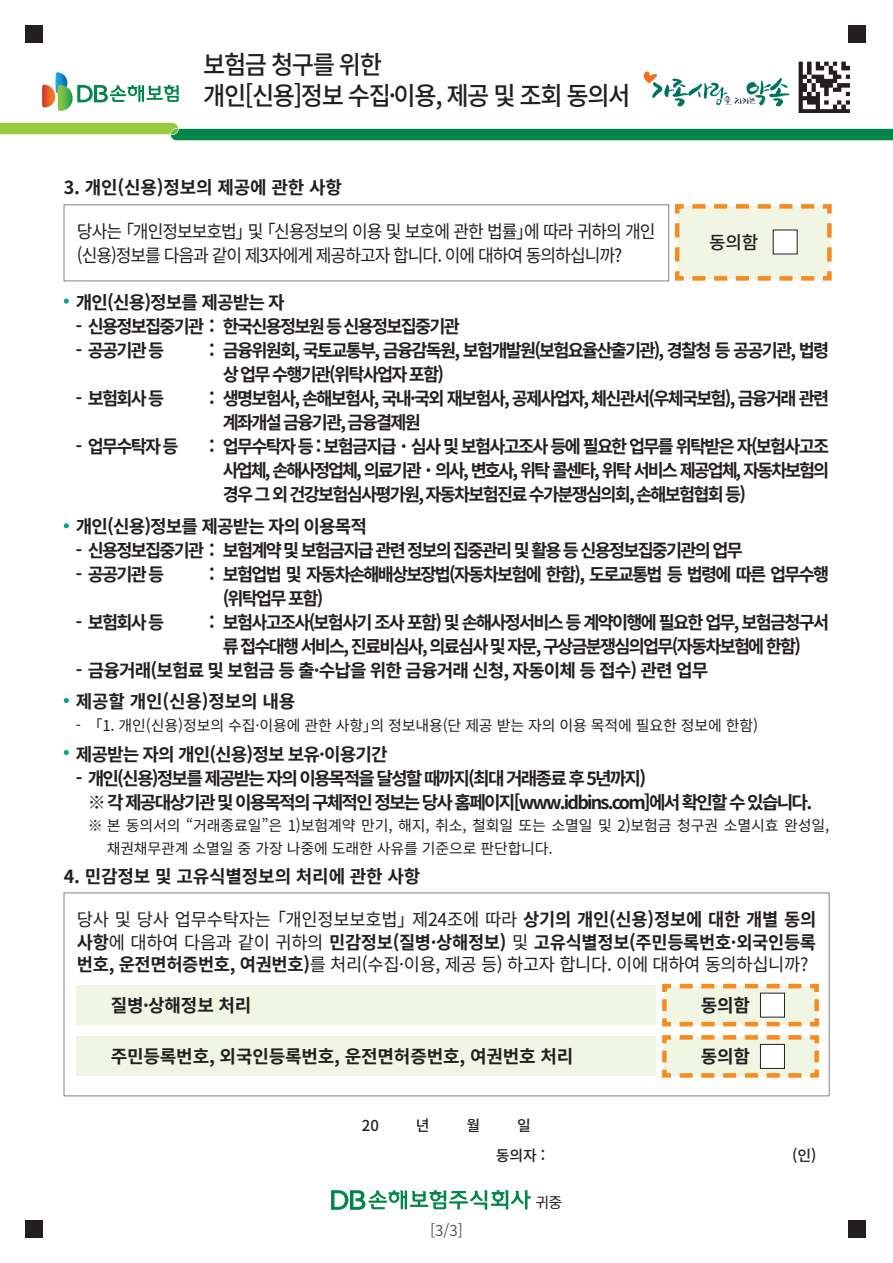
<style>
.page{position:relative;width:893px;height:1263px;background:#fff}
.page>*{position:absolute;margin:0;border:0;box-sizing:border-box;transform-origin:0 0}
.t1{font:500 25.5px "Noto Sans CJ Kkr";letter-spacing:-.06em;color:#231f20;scale:.95 1}
.본문_내용{font:700 18px/24px "Noto Sans CJ Kkr";letter-spacing:-.1em;color:#231f20}
.본문R_10pt{font:18px/22.5px "Noto Sans CJ Kkr";letter-spacing:-.06em;color:#231f20;text-align:justify}
.본문R_10pt-2{font:18px/24px "Noto Sans CJ Kkr";letter-spacing:-.06em;color:#231f20;scale:.95 1}
.본문_내용-2{font:700 18px "Noto Sans CJ Kkr";letter-spacing:-.05em;color:#231f20}
.본문R_10pt-3{font:700 18px "Noto Sans CJ Kkr";letter-spacing:-.01em;color:#231f20}
.본문_제목{font:700 18px "Noto Sans CJ Kkr";letter-spacing:-.01em;color:#231f20}
.본문{font:700 18px "Noto Sans CJ Kkr";letter-spacing:-.05em;color:#231f20}
.본문-2{font:700 18px "Noto Sans CJ Kkr";letter-spacing:-.01em;color:#231f20}
.본문R_10pt-4{font:500 18px "Noto Sans CJ Kkr";color:#231f20}
.본문_내용-3{font:15px/22.5px "Noto Sans CJ Kkr";letter-spacing:-.01em;color:#231f20}
.본문R_10pt-5{font:500 15px "Noto Sans CJ Kkr";color:#231f20}
.t2{font:15px "Noto Sans CJ Kkr";color:#57585a}
.s1{font-weight:700}
</style>
<div class="page">
<svg style="left:42px;top:72px;width:137px;height:39px"></svg>
<svg style="left:0;top:122px;width:893px;height:19px"></svg>
<div style="left:26px;top:26px;width:17px;height:17px;background:#231f20"></div>
<div style="left:26px;top:1220px;width:17px;height:17px;background:#231f20"></div>
<div style="left:849px;top:26px;width:17px;height:17px;background:#231f20"></div>
<div style="left:849px;top:1220px;width:17px;height:17px;background:#231f20"></div>
<svg style="left:643px;top:71px;width:147px;height:36px"></svg>
<div style="left:64px;top:205px;width:605px;height:76px;border:1px solid #808285"></div>
<svg style="left:674px;top:204px;width:158px;height:77px;background:#f0eacf"></svg>
<div style="left:773px;top:230px;width:24px;height:24px;background:#fff"></div>
<svg style="left:64px;top:298px;width:5px;height:6px"></svg>
<svg style="left:64px;top:523px;width:5px;height:5px"></svg>
<svg style="left:64px;top:698px;width:5px;height:5px"></svg>
<svg style="left:64px;top:750px;width:5px;height:5px"></svg>
<div style="left:64px;top:893px;width:765px;height:203px;border:1px solid #808285"></div>
<svg style="left:662px;top:983px;width:157px;height:95px;background:#f2e6c9"></svg>
<div style="left:760px;top:993px;width:24px;height:24px;background:#fff"></div>
<div style="left:760px;top:993px;width:25px;height:24px;border:1px solid #231f20"></div>
<div style="left:760px;top:1044px;width:24px;height:24px;background:#fff"></div>
<div style="left:760px;top:1044px;width:25px;height:25px;border:1px solid #231f20"></div>
<div style="left:77px;top:985px;width:579px;height:40px;background:#f0f6e3"></div>
<div style="left:77px;top:1036px;width:579px;height:40px;background:#f0f6e3"></div>
<img style="left:799px;top:62px;width:51px;height:51px">
<svg style="left:331px;top:1190px;width:200px;height:20px"></svg>
<p class="t1" style="left:203px;top:50px;width:190px">보험금 청구를 위한</p>
<p class="t1" style="left:203px;top:81px;width:451px">개인[신용]정보 수집·이용, 제공 및 조회 동의서</p>
<p class="본문_제목" style="left:64px;top:178px;width:280px">3. 개인(신용)정보의 제공에 관한 사항</p>
<p class="본문R_10pt-2" style="left:77px;top:219px;width:611px">당사는 「개인정보보호법」및 「신용정보의 이용 및 보호에 관한 법률」에 따라 귀하의 개인 (신용)정보를 다음과 같이 제3자에게 제공하고자 합니다. 이에 대하여 동의하십니까?</p>
<p class="본문R_10pt-4" style="left:709px;top:232px;width:51px">동의함</p>
<p class="본문" style="left:76px;top:292px;width:210px">개인(신용)정보를 제공받는 자</p>
<p class="본문_내용" style="left:76px;top:314px;width:386px">- 신용정보집중기관 : 한국신용정보원 등 신용정보집중기관</p>
<p class="본문_내용" style="left:76px;top:338px;width:90px">- 공공기관 등</p>
<p class="본문_내용" style="left:223px;top:338px;width:608px;text-indent:-14px">: 금융위원회, 국토교통부, 금융감독원, 보험개발원(보험요율산출기관), 경찰청 등 공공기관, 법령 상 업무 수행기관(위탁사업자 포함)</p>
<p class="본문_내용" style="left:76px;top:386px;width:90px">- 보험회사 등</p>
<p class="본문_내용" style="left:223px;top:386px;width:608px;text-indent:-14px">: 생명보험사, 손해보험사, 국내·국외 재보험사, 공제사업자, 체신관서(우체국보험), 금융거래 관련 계좌개설 금융기관, 금융결제원</p>
<p class="본문_내용" style="left:76px;top:434px;width:104px">- 업무수탁자 등</p>
<p class="본문_내용" style="left:223px;top:434px;width:608px;text-align:justify;text-indent:-14px">: 업무수탁자 등 : 보험금지급˙심사 및 보험사고조사 등에 필요한 업무를 위탁받은 자(보험사고조 사업체, 손해사정업체, 의료기관˙의사, 변호사, 위탁 콜센타, 위탁 서비스 제공업체, 자동차보험의 경우 그 외 건강보험심사평가원, 자동차보험진료 수가분쟁심의회, 손해보험협회 등)</p>
<p class="본문" style="left:76px;top:516px;width:293px">개인(신용)정보를 제공받는 자의 이용목적</p>
<p class="본문_내용" style="left:76px;top:539px;width:668px">- 신용정보집중기관 : 보험계약 및 보험금지급 관련 정보의 집중관리 및 활용 등 신용정보집중기관의 업무</p>
<p class="본문_내용" style="left:76px;top:563px;width:90px">- 공공기관 등</p>
<p class="본문_내용" style="left:223px;top:563px;width:608px;text-indent:-14px">: 보험업법 및 자동차손해배상보장법(자동차보험에 한함), 도로교통법 등 법령에 따른 업무수행 (위탁업무 포함)</p>
<p class="본문_내용" style="left:76px;top:611px;width:90px">- 보험회사 등</p>
<p class="본문_내용" style="left:223px;top:611px;width:608px;text-indent:-14px">: 보험사고조사(보험사기 조사 포함) 및 손해사정서비스 등 계약이행에 필요한 업무, 보험금청구서 류 접수대행 서비스, 진료비심사, 의료심사 및 자문, 구상금분쟁심의업무(자동차보험에 한함)</p>
<p class="본문_내용-2" style="left:76px;top:660px;width:634px">- 금융거래(보험료 및 보험금 등 출·수납을 위한 금융거래 신청, 자동이체 등 접수) 관련 업무</p>
<p class="본문-2" style="left:76px;top:691px;width:221px">제공할 개인(신용)정보의 내용</p>
<p class="본문_내용-3" style="left:76px;top:714px;width:684px">- 「1. 개인(신용)정보의 수집·이용에 관한 사항」의 정보내용(단 제공 받는 자의 이용 목적에 필요한 정보에 한함)</p>
<p class="본문_내용-2" style="left:76px;top:744px;width:313px">제공받는 자의 개인(신용)정보 보유·이용기간</p>
<p class="본문_내용" style="left:76px;top:766px;width:572px">- 개인(신용)정보를 제공받는 자의 이용목적을 달성할 때까지(최대 거래종료 후 5년까지)</p>
<p class="본문_내용" style="left:88px;top:790px;width:726px">※ 각 제공대상기관 및 이용목적의 구체적인 정보는 당사 홈페이지[www.idbins.com]에서 확인할 수 있습니다.</p>
<p class="본문_내용-3" style="left:107px;top:815px;width:724px;text-indent:-19px">※ 본 동의서의 “거래종료일”은 1)보험계약 만기, 해지, 취소, 철회일 또는 소멸일 및 2)보험금 청구권 소멸시효 완성일, 채권채무관계 소멸일 중 가장 나중에 도래한 사유를 기준으로 판단합니다.</p>
<p class="본문_제목" style="left:64px;top:866px;width:358px">4. 민감정보 및 고유식별정보의 처리에 관한 사항</p>
<p class="본문R_10pt" style="left:77px;top:908px;width:741px">당사 및 당사 업무수탁자는 「개인정보보호법」제24조에 따라 <span class="s1">상기의 개인(신용)정보에 대한 개별 동의 사항</span>에 대하여 다음과 같이 귀하의 <span class="s1">민감정보(질병·상해정보)</span> 및 <span class="s1">고유식별정보(주민등록번호·외국인등록 번호, 운전면허증번호, 여권번호)</span>를 처리(수집·이용, 제공 등) 하고자 합니다. 이에 대하여 동의하십니까?</p>
<p class="본문R_10pt-3" style="left:701px;top:995px;width:51px">동의함</p>
<p class="본문R_10pt-3" style="left:701px;top:1046px;width:51px">동의함</p>
<p class="본문R_10pt-3" style="left:111px;top:995px;width:142px">질병·상해정보 처리</p>
<p class="본문R_10pt-3" style="left:111px;top:1046px;width:464px">주민등록번호, 외국인등록번호, 운전면허증번호, 여권번호 처리</p>
<p class="본문R_10pt-5" style="left:362px;top:1117px;width:18px">20</p>
<p class="본문R_10pt-5" style="left:416px;top:1117px;width:15px">년</p>
<p class="본문R_10pt-5" style="left:466px;top:1117px;width:15px">월</p>
<p class="본문R_10pt-5" style="left:517px;top:1117px;width:15px">일</p>
<p class="본문R_10pt-5" style="left:496px;top:1147px;width:51px">동의자 :</p>
<p class="본문R_10pt-5" style="left:792px;top:1147px;width:26px">(인)</p>
<p class="t2" style="left:430px;top:1222px;width:34px">[3/3]</p>
<p class="본문_내용-3" style="left:536px;top:1191px;width:28px">귀중</p>
</div>
